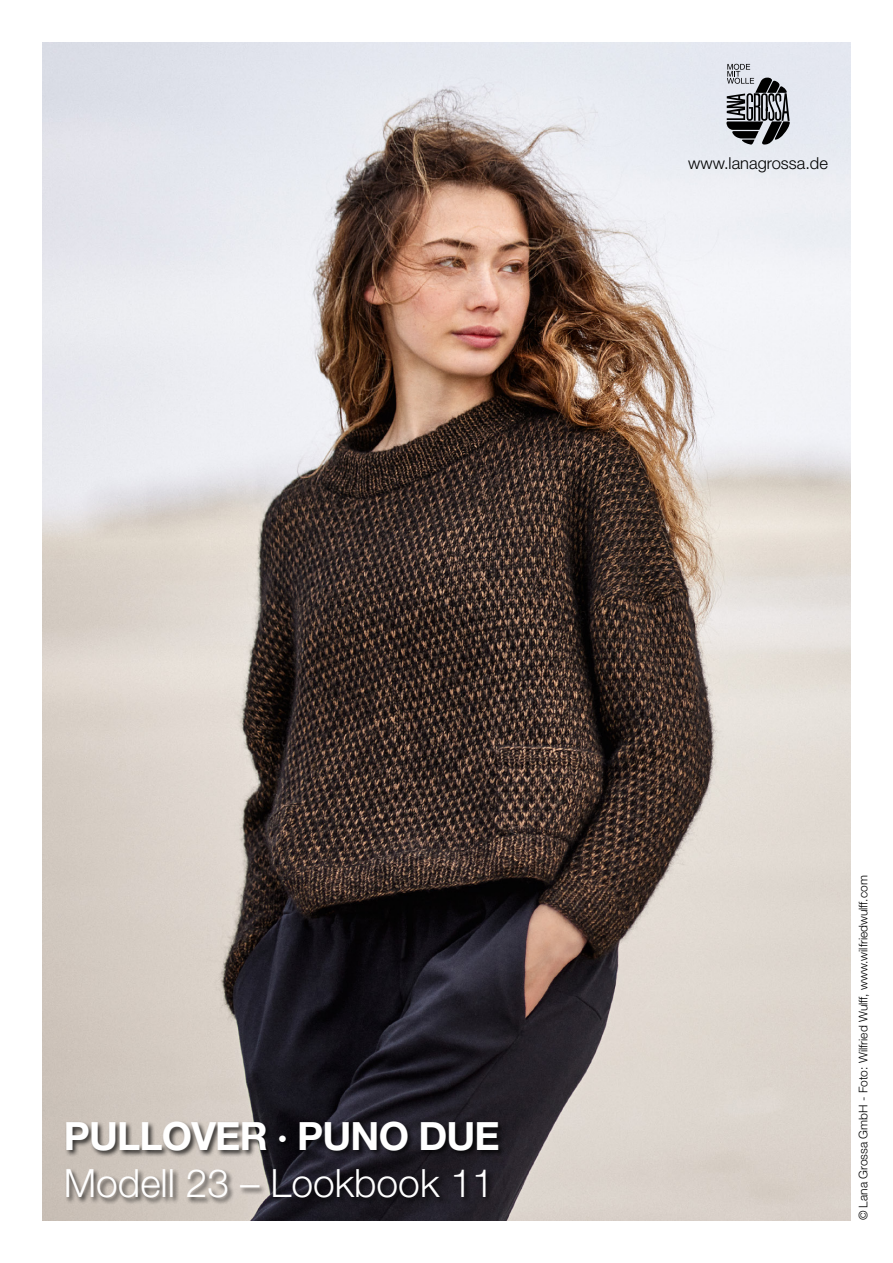
<style>
.page{position:relative;width:893px;height:1263px;background:#fff}
.page>*{position:absolute;margin:0;border:0;box-sizing:border-box;transform-origin:0 0}
.t1{font:300 39px "Helvetica Neue LT";color:#fff}
.t2{font:700 39px "Helvetica Neue LT";letter-spacing:-.02em;color:#fff}
.t3{font:300 16.5px "Helvetica Neue LT";color:#000}
.t4{font:300 12px "Helvetica Neue LT";color:#000}
</style>
<div class="page">
<img style="left:43px;top:43px;width:807px;height:1177px">
<svg style="left:726px;top:64px;width:65px;height:81px;background:#898b90"></svg>
<div style="left:65px;top:1120px;width:441px;height:85px;background:#000;opacity:.75"></div>
<h2 class="t3" style="left:688px;top:153px;width:141px">www.lanagrossa.de</h2>
<h1 class="t2" style="left:64px;top:1112px;width:438px">PULLOVER · PUNO DUE</h1>
<h1 class="t1" style="left:64px;top:1159px;width:431px">Modell 23 – Lookbook 11</h1>
<p class="t4" style="left:856px;top:1220px;width:347px;rotate:-90deg">© Lana Grossa GmbH - Foto: Wilfried Wulff, www.wilfriedwulff.com</p>
</div>
